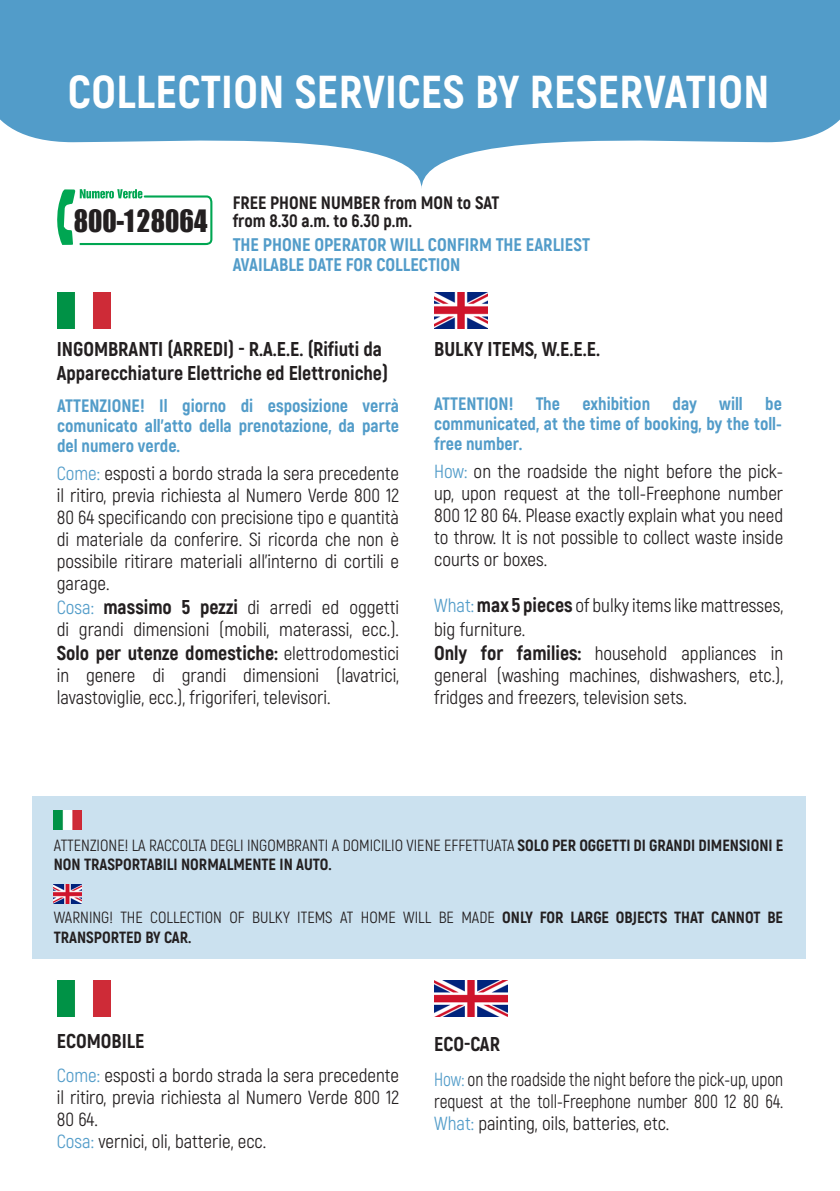
<style>
.page{position:relative;width:840px;height:1191px;background:#fff}
.page>*{position:absolute;margin:0;border:0;box-sizing:border-box;transform-origin:0 0}
.t1{font:800 46px "Akrobat";letter-spacing:.01em;color:#fff}
.t2{font:28.4px "Impact";color:#231f20;scale:.94 1}
.t3{font:800 20px/24px "Akrobat";color:#231f20}
.t4{font:19px/22px "Akrobat";color:#231f20;text-align:justify}
.t5{font:19px/22px "Akrobat";color:#231f20;scale:.91 1}
.t6{font:800 18.2px "Akrobat";color:#529cc9}
.t7{font:800 18px/20px "Akrobat";color:#529cc9;text-align:justify}
.t8{font:800 18px "Akrobat";color:#231f20}
.t9{font:800 16.2px/19.4px "Akrobat";color:#231f20}
.t10{font:16.2px/19.4px "Akrobat";color:#231f20}
.s1{color:#529cc9}
.s2{font-weight:800;font-size:20px}
.s3{font-weight:400;font-size:19px}
.s4{font-weight:400}
.s5{font-weight:800}
</style>
<div class="page">
<img style="left:57px;top:292px;width:54px;height:36px">
<img style="left:434px;top:292px;width:53px;height:36px">
<img style="left:57px;top:980px;width:54px;height:36px">
<img style="left:434px;top:980px;width:73px;height:37px">
<svg style="left:57px;top:189px;width:155px;height:56px"></svg>
<svg style="left:0;top:0;width:839px;height:189px;fill:#529cc9"></svg>
<div style="left:33px;top:796px;width:772px;height:162px;background:#cbe1ef"></div>
<img style="left:54px;top:810px;width:28px;height:19px">
<img style="left:54px;top:885px;width:27px;height:18px">
<p class="t1" style="left:68px;top:62px;width:702px">COLLECTION SERVICES BY RESERVATION</p>
<h2 class="t2" style="left:74px;top:199px;width:144px">800-128064</h2>
<p class="t8" style="left:232px;top:191px;width:268px">FREE PHONE NUMBER from MON to SAT</p>
<p class="t8" style="left:232px;top:209px;width:181px">from 8.30 a.m. to 6.30 p.m.</p>
<p class="t6" style="left:232px;top:233px;width:358px">THE PHONE OPERATOR WILL CONFIRM THE EARLIEST</p>
<p class="t6" style="left:232px;top:253px;width:229px">AVAILABLE DATE FOR COLLECTION</p>
<p class="t3" style="left:57px;top:337px;width:332px">INGOMBRANTI (ARREDI) - R.A.E.E. (Rifiuti da<br>Apparecchiature Elettriche ed Elettroniche)</p>
<p class="t7" style="left:57px;top:396px;width:343px">ATTENZIONE! Il giorno di esposizione verrà comunicato all’atto della prenotazione, da parte del numero verde.</p>
<p class="t4" style="left:57px;top:462px;width:344px"><span class="s1">Come:</span> esposti a bordo strada la sera precedente il ritiro, previa richiesta al Numero Verde 800 12<br>80 64 specificando con precisione tipo e quantità di materiale da conferire. Si ricorda che non è possibile ritirare materiali all’interno di cortili e garage.</p>
<p class="t4" style="left:57px;top:596px;width:343px"><span class="s1">Cosa:</span> <span class="s2">massimo 5 pezzi</span> di arredi ed oggetti di grandi dimensioni (mobili, materassi, ecc.).</p>
<p class="t3" style="left:57px;top:641px;width:343px">Solo per utenze domestiche: <span class="s3">elettrodomestici</span></p>
<p class="t4" style="left:57px;top:664px;width:343px">in genere di grandi dimensioni (lavatrici, lavastoviglie, ecc.), frigoriferi, televisori.</p>
<p class="t3" style="left:434px;top:337px;width:167px">BULKY ITEMS, W.E.E.E.</p>
<p class="t7" style="left:434px;top:393px;width:349px">ATTENTION! The exhibition day will be communicated, at the time of booking, by the toll&shy;free number.</p>
<p class="t4" style="left:434px;top:460px;width:350px"><span class="s1">How:</span> on the roadside the night before the pick&shy;up, upon request at the toll-Freephone number 800 12 80 64. Please exactly explain what you need to throw. It is not possible to collect waste inside courts or boxes.</p>
<p class="t4" style="left:434px;top:593px;width:350px;line-height:24px"><span class="s1">What:</span> <span class="s2">max 5 pieces</span> of bulky items like mattresses, big furniture.</p>
<p class="t4" style="left:434px;top:642px;width:350px"><span class="s2">Only for families:</span> household appliances in general (washing machines, dishwashers, etc.), fridges and freezers, television sets.</p>
<p class="t9" style="left:54px;top:835px;width:730px"><span class="s4">ATTENZIONE! LA RACCOLTA DEGLI INGOMBRANTI A DOMICILIO VIENE EFFETTUATA</span> SOLO PER OGGETTI DI GRANDI DIMENSIONI E<br>NON TRASPORTABILI NORMALMENTE IN AUTO.</p>
<p class="t10" style="left:54px;top:908px;width:730px">WARNING! THE COLLECTION OF BULKY ITEMS AT HOME WILL BE MADE <span class="s5">ONLY FOR LARGE OBJECTS THAT CANNOT BE<br>TRANSPORTED BY CAR.</span></p>
<p class="t3" style="left:57px;top:1028px;width:89px">ECOMOBILE</p>
<p class="t4" style="left:57px;top:1064px;width:344px"><span class="s1">Come:</span> esposti a bordo strada la sera precedente il ritiro, previa richiesta al Numero Verde 800 12<br>80 64.</p>
<p class="t4" style="left:57px;top:1130px;width:211px"><span class="s1">Cosa:</span> vernici, oli, batterie, ecc.</p>
<p class="t3" style="left:434px;top:1032px;width:67px">ECO-CAR</p>
<p class="t5" style="left:434px;top:1067px;width:385px"><span class="s1">How:</span> on the roadside the night before the pick-up, upon request at the toll-Freephone number 800 12 80 64.</p>
<p class="t4" style="left:434px;top:1111px;width:236px"><span class="s1">What:</span> painting, oils, batteries, etc.</p>
</div>
